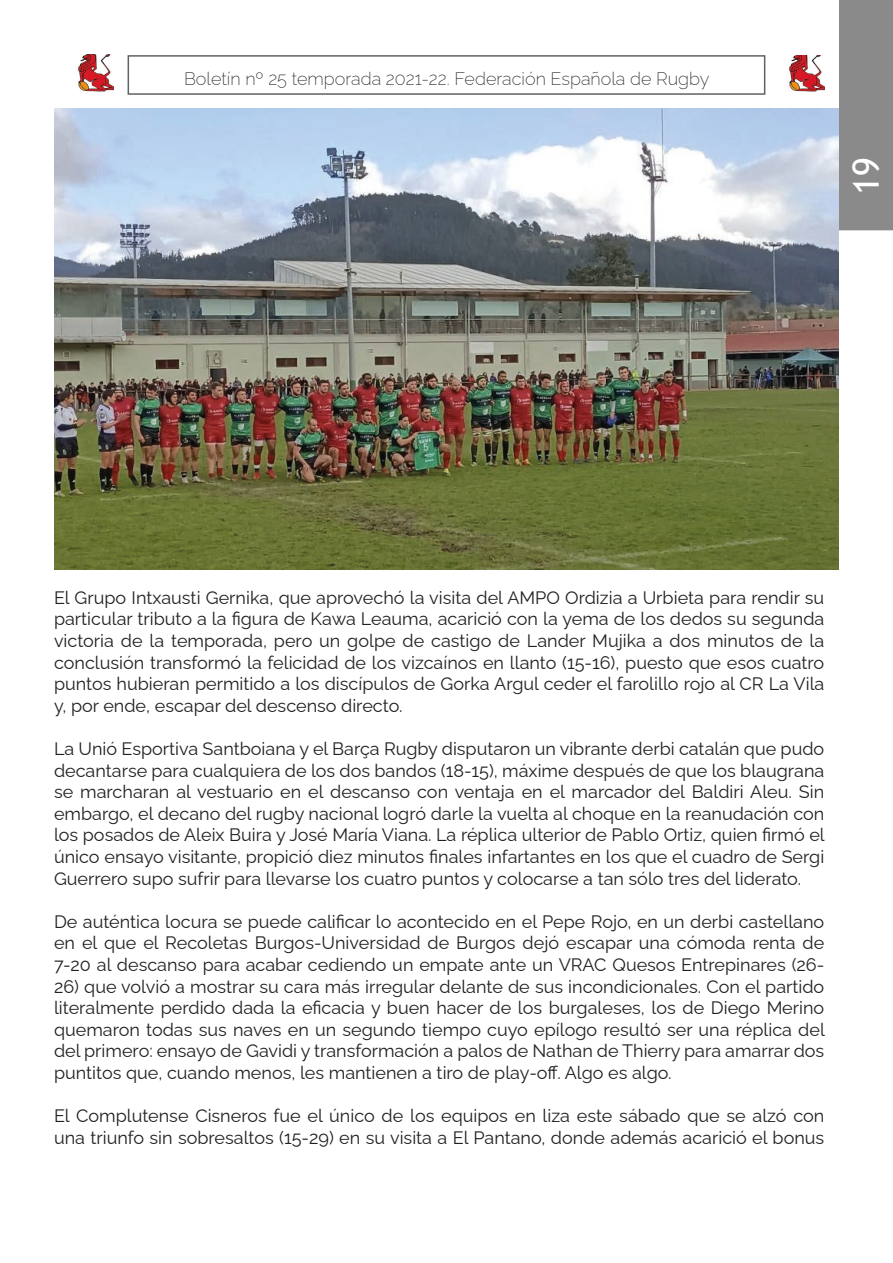
<style>
.page{position:relative;width:893px;height:1263px;background:#fff}
.page>*{position:absolute;margin:0;border:0;box-sizing:border-box;transform-origin:0 0}
.t1{font:36px "Trebuchet MS";color:#fff}
.t2{font:18px/21.6px "Raleway";color:#231f20;text-align:justify}
.t3{font:200 18px "Raleway";color:#231f20}
</style>
<div class="page">
<img style="left:789px;top:55px;width:35px;height:37px">
<img style="left:78px;top:55px;width:35px;height:36px">
<div style="left:839px;top:0;width:54px;height:230px;background:#8a8a8b"></div>
<img style="left:54px;top:108px;width:785px;height:462px">
<p class="t3" style="left:184px;top:64px;width:527px">Boletín nº 25 temporada 2021-22. Federación Española de Rugby</p>
<h1 class="t1" style="left:843px;top:195px;width:39px;rotate:-90deg">19</h1>
<p class="t2" style="left:54px;top:585px;width:772px">El Grupo Intxausti Gernika, que aprovechó la visita del AMPO Ordizia a Urbieta para rendir su particular tributo a la figura de Kawa Leauma, acarició con la yema de los dedos su segunda victoria de la temporada, pero un golpe de castigo de Lander Mujika a dos minutos de la conclusión transformó la felicidad de los vizcaínos en llanto (15-16), puesto que esos cuatro puntos hubieran permitido a los discípulos de Gorka Argul ceder el farolillo rojo al CR La Vila y, por ende, escapar del descenso directo.</p>
<p class="t2" style="left:54px;top:736px;width:772px">La Unió Esportiva Santboiana y el Barça Rugby disputaron un vibrante derbi catalán que pudo decantarse para cualquiera de los dos bandos (18-15), máxime después de que los blaugrana se marcharan al vestuario en el descanso con ventaja en el marcador del Baldiri Aleu. Sin embargo, el decano del rugby nacional logró darle la vuelta al choque en la reanudación con los posados de Aleix Buira y José María Viana. La réplica ulterior de Pablo Ortiz, quien firmó el único ensayo visitante, propició diez minutos finales infartantes en los que el cuadro de Sergi Guerrero supo sufrir para llevarse los cuatro puntos y colocarse a tan sólo tres del liderato.</p>
<p class="t2" style="left:54px;top:909px;width:772px">De auténtica locura se puede calificar lo acontecido en el Pepe Rojo, en un derbi castellano en el que el Recoletas Burgos-Universidad de Burgos dejó escapar una cómoda renta de 7-20 al descanso para acabar cediendo un empate ante un VRAC Quesos Entrepinares (26-</p>
<p class="t2" style="left:54px;top:973px;width:772px">26) que volvió a mostrar su cara más irregular delante de sus incondicionales. Con el partido literalmente perdido dada la eficacia y buen hacer de los burgaleses, los de Diego Merino quemaron todas sus naves en un segundo tiempo cuyo epílogo resultó ser una réplica del del primero: ensayo de Gavidi y transformación a palos de Nathan de Thierry para amarrar dos puntitos que, cuando menos, les mantienen a tiro de play-off. Algo es algo.</p>
<p class="t2" style="left:54px;top:1103px;width:772px">El Complutense Cisneros fue el único de los equipos en liza este sábado que se alzó con una triunfo sin sobresaltos (15-29) en su visita a El Pantano, donde además acarició el bonus</p>
</div>
